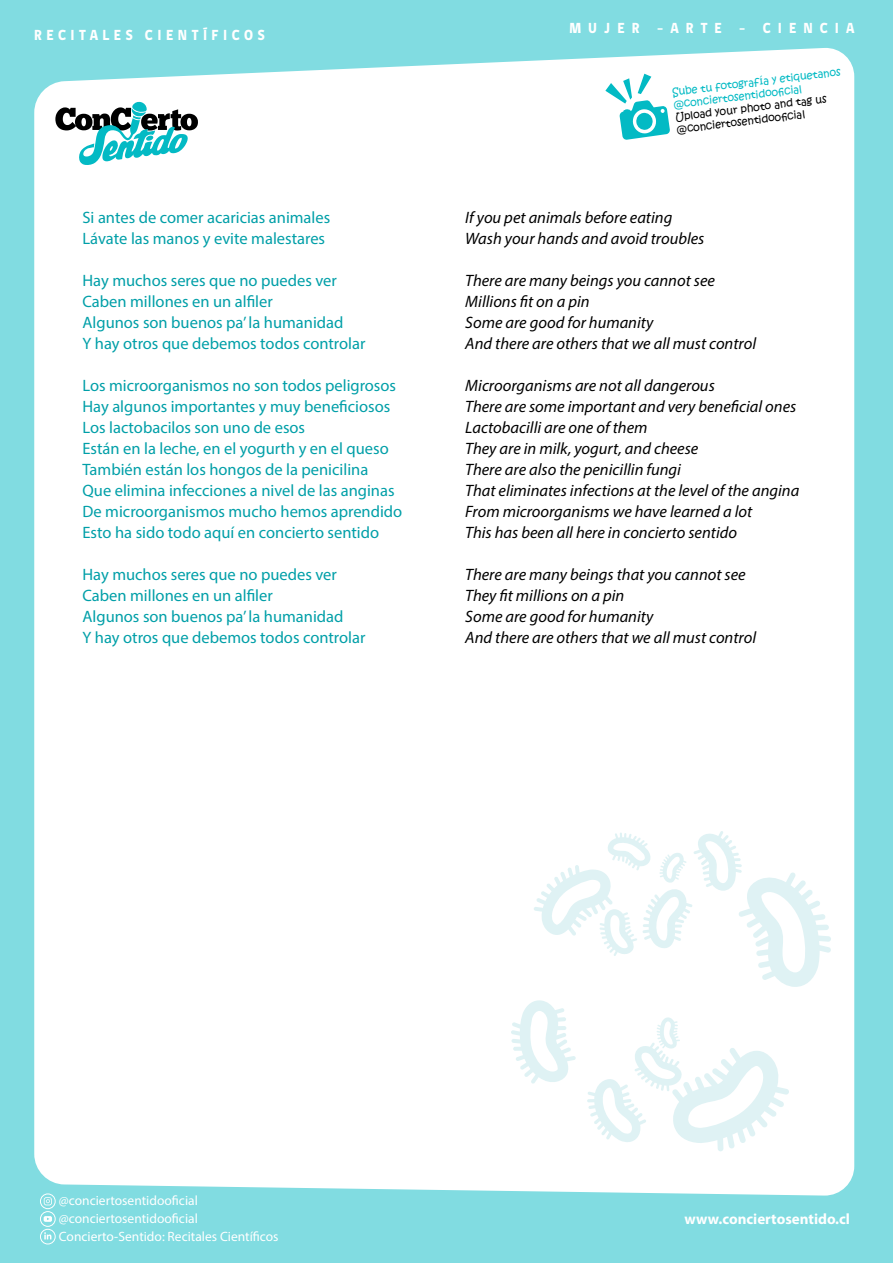
<style>
.page{position:relative;width:893px;height:1263px;background:#81dce1}
.page>*{position:absolute;margin:0;border:0;box-sizing:border-box;transform-origin:0 0}
.texto{font:16.5px "Myriad Pro";color:#009fa8}
.texto_ingles{font:italic 16.5px "Myriad Pro";color:#000}
.t1{font:700 15px "Myriad Pro";color:#fff}
.t2{font:800 15px "gob CL";letter-spacing:.33em;color:#fff;scale:.9 1}
.t3{font:800 15px "gob CL";letter-spacing:.52em;color:#fff;scale:.9 1}
.t4{font:13.5px/18px "Myriad Pro";color:#fff}
.t5{font:10.5px/12.6px "Kristen ITC";color:#03bac4}
.t6{font:10.5px/12.6px "Kristen ITC";color:#000}
</style>
<div class="page">
<div style="left:34px;top:48px;width:820px;height:1148px;background:#fff"></div>
<svg style="left:534px;top:831px;width:297px;height:156px;background:#f7fbfc"></svg>
<svg style="left:587px;top:1017px;width:202px;height:134px;background:#f5fbfb"></svg>
<svg style="left:511px;top:999px;width:65px;height:85px;background:#f1f9fa"></svg>
<svg style="left:40px;top:1193px;width:16px;height:51px"></svg>
<svg style="left:55px;top:101px;width:143px;height:65px;background:#97c2c4"></svg>
<svg style="left:605px;top:74px;width:65px;height:66px;background:#a1e5e8"></svg>
<p class="t2" style="left:34px;top:25px;width:258px">RECITALES CIENTÍFICOS</p>
<p class="t3" style="left:569px;top:18px;width:318px">MUJER -ARTE - CIENCIA</p>
<p class="texto" style="left:82px;top:207px;width:249px">Si antes de comer acaricias animales</p>
<p class="texto" style="left:82px;top:228px;width:244px">Lávate las manos y evite malestares</p>
<p class="texto" style="left:82px;top:270px;width:256px">Hay muchos seres que no puedes ver</p>
<p class="texto" style="left:82px;top:291px;width:192px">Caben millones en un alfiler</p>
<p class="texto" style="left:82px;top:312px;width:262px">Algunos son buenos pa’ la humanidad</p>
<p class="texto" style="left:82px;top:333px;width:284px">Y hay otros que debemos todos controlar</p>
<p class="texto" style="left:82px;top:375px;width:315px">Los microorganismos no son todos peligrosos</p>
<p class="texto" style="left:82px;top:396px;width:309px">Hay algunos importantes y muy beneficiosos</p>
<p class="texto" style="left:82px;top:417px;width:224px">Los lactobacilos son uno de esos</p>
<p class="texto" style="left:82px;top:438px;width:308px">Están en la leche, en el yogurth y en el queso</p>
<p class="texto" style="left:82px;top:459px;width:287px">También están los hongos de la penicilina</p>
<p class="texto" style="left:82px;top:480px;width:314px">Que elimina infecciones a nivel de las anginas</p>
<p class="texto" style="left:82px;top:501px;width:321px">De microorganismos mucho hemos aprendido</p>
<p class="texto" style="left:82px;top:522px;width:298px">Esto ha sido todo aquí en concierto sentido</p>
<p class="texto" style="left:82px;top:564px;width:256px">Hay muchos seres que no puedes ver</p>
<p class="texto" style="left:82px;top:585px;width:192px">Caben millones en un alfiler</p>
<p class="texto" style="left:82px;top:606px;width:262px">Algunos son buenos pa’ la humanidad</p>
<p class="texto" style="left:82px;top:627px;width:284px">Y hay otros que debemos todos controlar</p>
<p class="t5" style="left:671px;top:86px;width:171px;rotate:-7deg">Sube tu fotografía y etiquetanos @conciertosentidoofi cial</p>
<p class="t6" style="left:674px;top:111px;width:154px;rotate:-7deg">Upload your photo and tag us @conciertosentidoofi cial</p>
<p class="texto_ingles" style="left:465px;top:207px;width:209px">If you pet animals before eating</p>
<p class="texto_ingles" style="left:465px;top:228px;width:241px">Wash your hands and avoid troubles</p>
<p class="texto_ingles" style="left:465px;top:270px;width:251px">There are many beings you cannot see</p>
<p class="texto_ingles" style="left:465px;top:291px;width:126px">Millions fit on a pin</p>
<p class="texto_ingles" style="left:465px;top:312px;width:190px">Some are good for humanity</p>
<p class="texto_ingles" style="left:465px;top:333px;width:292px">And there are others that we all must control</p>
<p class="texto_ingles" style="left:465px;top:375px;width:251px">Microorganisms are not all dangerous</p>
<p class="texto_ingles" style="left:465px;top:396px;width:333px">There are some important and very beneficial ones</p>
<p class="texto_ingles" style="left:465px;top:417px;width:184px">Lactobacilli are one of them</p>
<p class="texto_ingles" style="left:465px;top:438px;width:235px">They are in milk, yogurt, and cheese</p>
<p class="texto_ingles" style="left:465px;top:459px;width:217px">There are also the penicillin fungi</p>
<p class="texto_ingles" style="left:465px;top:480px;width:336px">That eliminates infections at the level of the angina</p>
<p class="texto_ingles" style="left:465px;top:501px;width:289px">From microorganisms we have learned a lot</p>
<p class="texto_ingles" style="left:465px;top:522px;width:273px">This has been all here in concierto sentido</p>
<p class="texto_ingles" style="left:465px;top:564px;width:282px">There are many beings that you cannot see</p>
<p class="texto_ingles" style="left:465px;top:585px;width:161px">They fit millions on a pin</p>
<p class="texto_ingles" style="left:465px;top:606px;width:190px">Some are good for humanity</p>
<p class="texto_ingles" style="left:465px;top:627px;width:292px">And there are others that we all must control</p>
<p class="t4" style="left:59px;top:1191px;width:221px">@conciertosentidooficial @conciertosentidooficial<br>Concierto-Sentido: Recitales Científicos</p>
<p class="t1" style="left:684px;top:1209px;width:167px">www.conciertosentido.cl</p>
</div>
